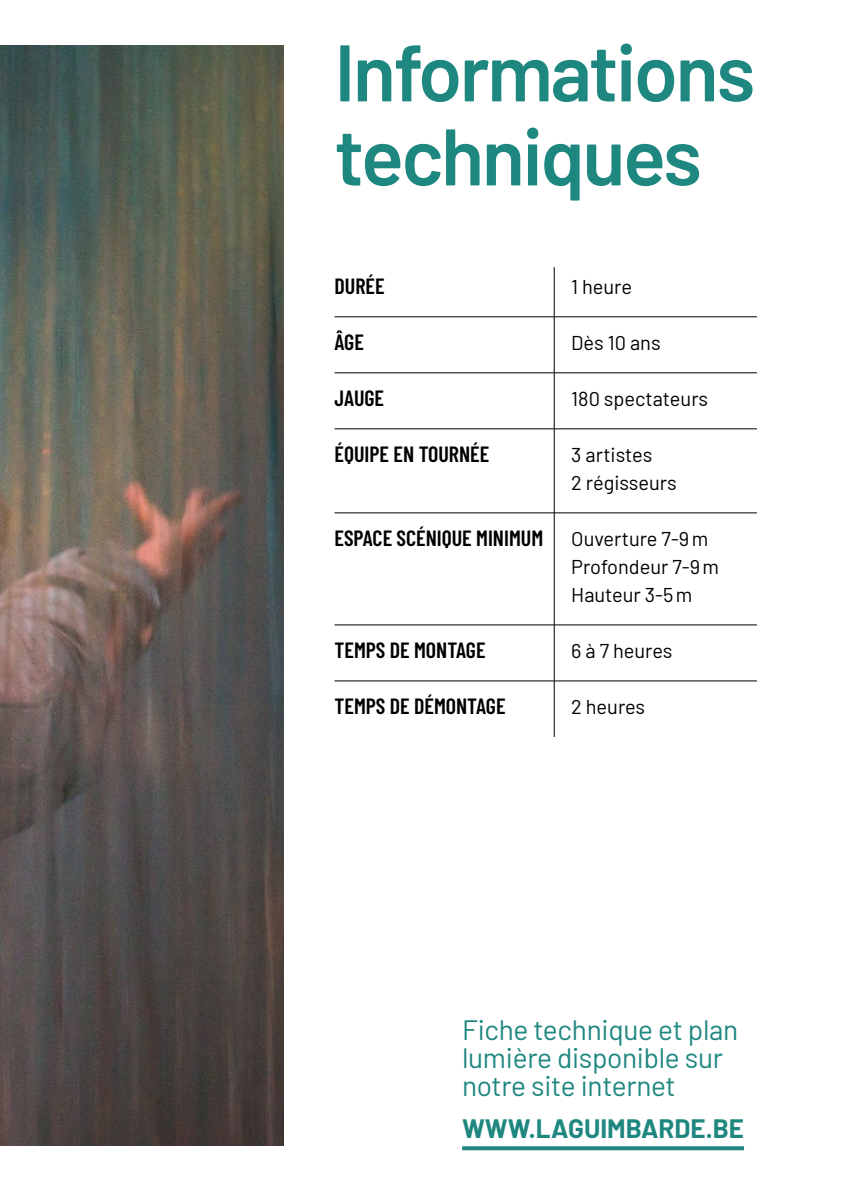
<style>
.page{position:relative;width:842px;height:1191px;background:#fff}
.page>*{position:absolute;margin:0;border:0;box-sizing:border-box;transform-origin:0 0}
.t1{font:600 80px/84px "Barlow";letter-spacing:-.03em;color:#1e8780}
.t2{font:28px/28px "Barlow";letter-spacing:-.01em;color:#1e8780}
.t3{font:700 26px "Barlow";color:#1e8780}
.t4{font:600 22px "Barlow Condensed";color:#000}
.t5{font:20px/28px "Barlow";color:#000}
</style>
<div class="page">
<hr style="left:554px;top:267px;width:1px;height:50px;background:#000">
<hr style="left:334px;top:316px;width:220px;height:1px;background:#000">
<hr style="left:554px;top:316px;width:203px;height:1px;background:#000">
<hr style="left:554px;top:317px;width:1px;height:56px;background:#000">
<hr style="left:334px;top:372px;width:220px;height:1px;background:#000">
<hr style="left:554px;top:372px;width:203px;height:1px;background:#000">
<hr style="left:554px;top:373px;width:1px;height:56px;background:#000">
<hr style="left:334px;top:428px;width:220px;height:1px;background:#000">
<hr style="left:554px;top:428px;width:203px;height:1px;background:#000">
<hr style="left:554px;top:429px;width:1px;height:84px;background:#000">
<hr style="left:334px;top:512px;width:220px;height:1px;background:#000">
<hr style="left:554px;top:512px;width:203px;height:1px;background:#000">
<hr style="left:554px;top:513px;width:1px;height:112px;background:#000">
<hr style="left:334px;top:624px;width:220px;height:1px;background:#000">
<hr style="left:554px;top:624px;width:203px;height:1px;background:#000">
<hr style="left:554px;top:625px;width:1px;height:56px;background:#000">
<hr style="left:334px;top:680px;width:220px;height:1px;background:#000">
<hr style="left:554px;top:680px;width:203px;height:1px;background:#000">
<hr style="left:554px;top:681px;width:1px;height:56px;background:#000">
<img style="left:0;top:45px;width:283px;height:1100px">
<svg style="left:462px;top:1146px;width:282px;height:4px"></svg>
<h1 class="t1" style="left:334px;top:24px;width:422px">Informations techniques</h1>
<p class="t4" style="left:334px;top:270px;width:52px">DURÉE</p>
<p class="t5" style="left:571px;top:271px;width:62px">1 heure</p>
<p class="t4" style="left:334px;top:326px;width:31px">ÂGE</p>
<p class="t5" style="left:571px;top:327px;width:91px">Dès 10 ans</p>
<p class="t4" style="left:334px;top:382px;width:51px">JAUGE</p>
<p class="t5" style="left:571px;top:383px;width:138px">180 spectateurs</p>
<p class="t4" style="left:334px;top:438px;width:156px">ÉQUIPE EN TOURNÉE</p>
<p class="t5" style="left:571px;top:439px;width:107px">3 artistes<br>2 régisseurs</p>
<p class="t4" style="left:334px;top:522px;width:210px">ESPACE SCÉNIQUE MINIMUM</p>
<p class="t5" style="left:571px;top:523px;width:149px">Ouverture 7-9m<br>Profondeur 7-9m<br>Hauteur 3-5m</p>
<p class="t4" style="left:334px;top:634px;width:153px">TEMPS DE MONTAGE</p>
<p class="t5" style="left:571px;top:635px;width:103px">6 à 7 heures</p>
<p class="t4" style="left:334px;top:690px;width:173px">TEMPS DE DÉMONTAGE</p>
<p class="t5" style="left:571px;top:691px;width:76px">2 heures</p>
<h2 class="t2" style="left:462px;top:1013px;width:278px">Fiche technique et plan lumière disponible sur notre site internet</h2>
<h3 class="t3" style="left:462px;top:1109px;width:283px">WWW.LAGUIMBARDE.BE</h3>
</div>
